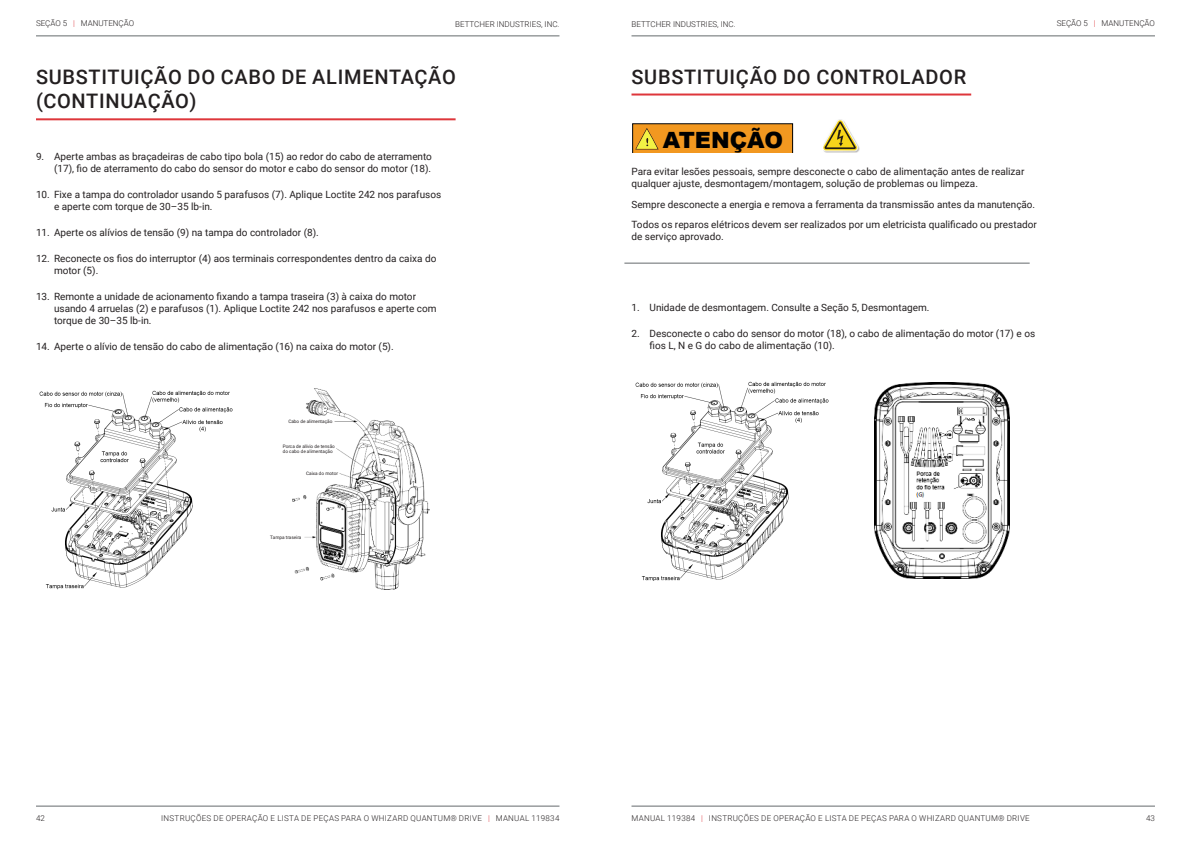
<style>
.page{position:relative;width:1191px;height:842px;background:#fff}
.page>*{position:absolute;margin:0;border:0;box-sizing:border-box;transform-origin:0 0}
.t1{font:900 22.4px "Arial";color:#000}
.t2{font:500 20px/24px "Roboto";letter-spacing:.035em;color:#231f20}
.Body_copy_Regular{font:10px/12px "Roboto";color:#231f20}
.t3{font:300 8px "Roboto";letter-spacing:.035em;color:#231f20}
.t4{font:300 8px "Roboto";color:#231f20}
.t5{font:4.7px/5.6px "Roboto";color:#231f20}
.s1{color:#de363b}
</style>
<div class="page">
<hr style="left:36px;top:806px;width:523px;height:1px;background:#656a6d">
<hr style="left:631px;top:806px;width:524px;height:1px;background:#656a6d">
<hr style="left:36px;top:36px;width:523px;height:1px;background:#656a6d">
<hr style="left:631px;top:36px;width:524px;height:1px;background:#656a6d">
<hr style="left:36px;top:118px;width:419px;height:2px;background:#de363b">
<img style="left:292px;top:389px;width:137px;height:201px">
<img style="left:39px;top:390px;width:194px;height:200px">
<hr style="left:631px;top:94px;width:340px;height:2px;background:#de363b">
<hr style="left:624px;top:263px;width:405px;height:1px;background:#656a6d">
<svg style="left:632px;top:124px;width:161px;height:29px;background:#ea9720"></svg>
<img style="left:823px;top:119px;width:36px;height:34px">
<img style="left:875px;top:383px;width:134px;height:195px">
<img style="left:635px;top:381px;width:194px;height:200px">
<p class="t4" style="left:36px;top:18px;width:100px">SEÇÃO 5 <span class="s1">|</span> MANUTENÇÃO</p>
<p class="t4" style="left:455px;top:18px;width:106px">BETTCHER INDUSTRIES, INC.</p>
<p class="t4" style="left:631px;top:18px;width:106px">BETTCHER INDUSTRIES, INC.</p>
<p class="t4" style="left:1056px;top:18px;width:100px">SEÇÃO 5 <span class="s1">|</span> MANUTENÇÃO</p>
<p class="t2" style="left:36px;top:64px;width:421px">SUBSTITUIÇÃO DO CABO DE ALIMENTAÇÃO (CONTINUAÇÃO)</p>
<p class="Body_copy_Regular" style="left:36px;top:150px;width:397px;text-align:right">9. Aperte ambas as braçadeiras de cabo tipo bola (15) ao redor do cabo de aterramento (17), fio de aterramento do cabo do sensor do motor e cabo do sensor do motor (18).</p>
<p class="Body_copy_Regular" style="left:54px;top:188px;width:389px;text-indent:-18px">10. Fixe a tampa do controlador usando 5 parafusos (7). Aplique Loctite 242 nos parafusos e aperte com torque de 30–35 lb-in.</p>
<p class="Body_copy_Regular" style="left:36px;top:226px;width:284px">11. Aperte os alívios de tensão (9) na tampa do controlador (8).</p>
<p class="Body_copy_Regular" style="left:54px;top:252px;width:384px;text-indent:-18px">12. Reconecte os fios do interruptor (4) aos terminais correspondentes dentro da caixa do motor (5).</p>
<p class="Body_copy_Regular" style="left:54px;top:290px;width:384px;text-indent:-18px">13. Remonte a unidade de acionamento fixando a tampa traseira (3) à caixa do motor usando 4 arruelas (2) e parafusos (1). Aplique Loctite 242 nos parafusos e aperte com torque de 30–35 lb-in.</p>
<p class="Body_copy_Regular" style="left:36px;top:340px;width:359px">14. Aperte o alívio de tensão do cabo de alimentação (16) na caixa do motor (5).</p>
<p class="t5" style="left:288px;top:418px;width:45px">Cabo de alimentação</p>
<p class="t5" style="left:283px;top:443px;width:54px">Porca de alívio de tensão do cabo de alimentação</p>
<p class="t5" style="left:306px;top:470px;width:33px">Caixa do motor</p>
<p class="t5" style="left:270px;top:534px;width:33px">Tampa traseira</p>
<p class="t2" style="left:631px;top:64px;width:336px">SUBSTITUIÇÃO DO CONTROLADOR</p>
<p class="t1" style="left:663px;top:124px;width:122px">ATENÇÃO</p>
<p class="Body_copy_Regular" style="left:631px;top:165px;width:394px">Para evitar lesões pessoais, sempre desconecte o cabo de alimentação antes de realizar qualquer ajuste, desmontagem/montagem, solução de problemas ou limpeza.</p>
<p class="Body_copy_Regular" style="left:631px;top:198px;width:405px">Sempre desconecte a energia e remova a ferramenta da transmissão antes da manutenção.</p>
<p class="Body_copy_Regular" style="left:631px;top:218px;width:407px">Todos os reparos elétricos devem ser realizados por um eletricista qualificado ou prestador de serviço aprovado.</p>
<p class="Body_copy_Regular" style="left:631px;top:301px;width:299px">1. Unidade de desmontagem. Consulte a Seção 5, Desmontagem.</p>
<p class="Body_copy_Regular" style="left:649px;top:327px;width:387px;text-indent:-18px">2. Desconecte o cabo do sensor do motor (18), o cabo de alimentação do motor (17) e os fios L, N e G do cabo de alimentação (10).</p>
<p class="t3" style="left:161px;top:812px;width:400px">INSTRUÇÕES DE OPERAÇÃO E LISTA DE PEÇAS PARA O WHIZARD QUANTUM® DRIVE <span class="s1">|</span> MANUAL 119834</p>
<p class="t3" style="left:631px;top:812px;width:400px">MANUAL 119384 <span class="s1">|</span> INSTRUÇÕES DE OPERAÇÃO E LISTA DE PEÇAS PARA O WHIZARD QUANTUM® DRIVE</p>
<p class="t3" style="left:36px;top:812px;width:10px">42</p>
<p class="t3" style="left:1146px;top:812px;width:10px">43</p>
</div>
